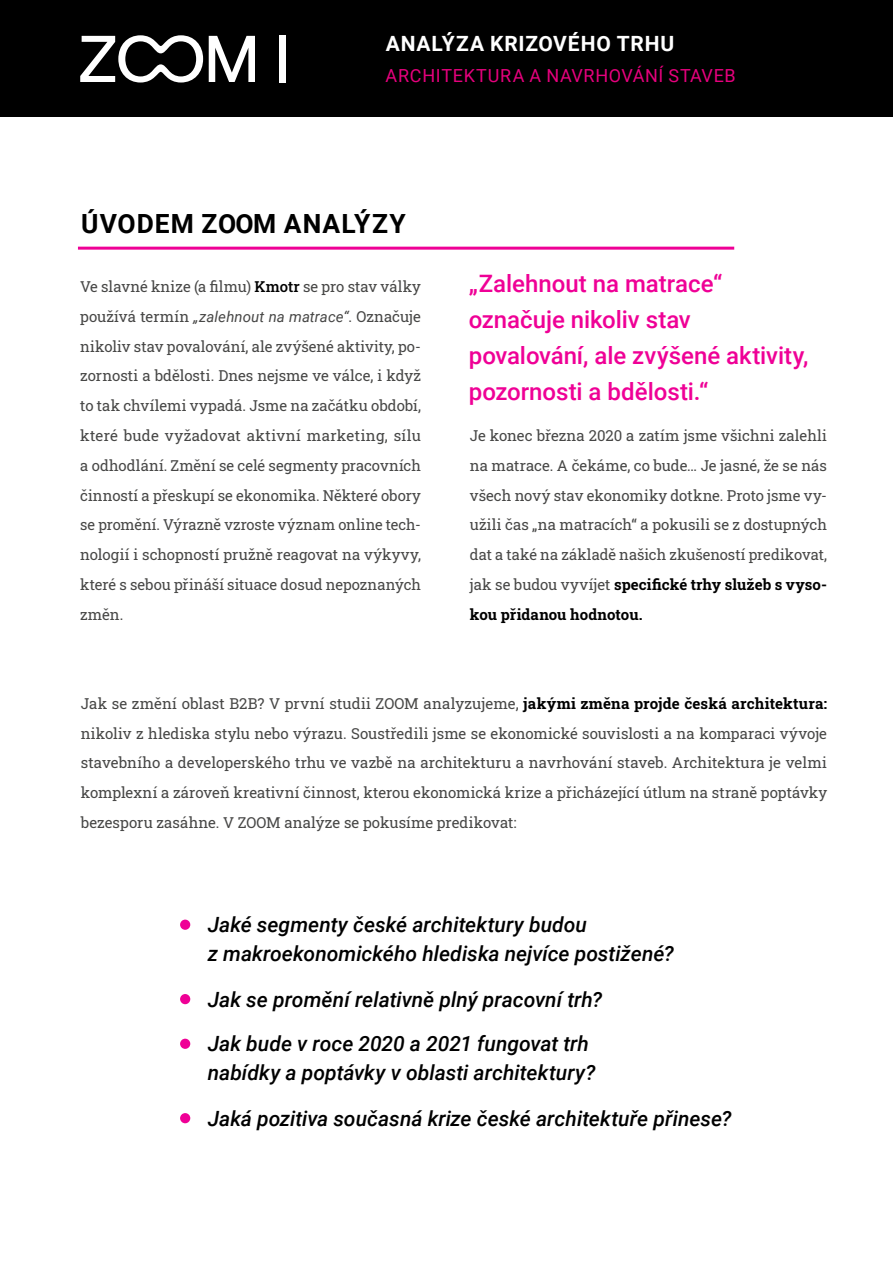
<style>
.page{position:relative;width:893px;height:1263px;background:#fff}
.page>*{position:absolute;margin:0;border:0;box-sizing:border-box;transform-origin:0 0}
.t1{font:700 26.4px "Roboto";letter-spacing:.04em;color:#000}
.t2{font:500 24px/36px "Roboto";color:#ef0096}
.t3{font:italic 500 21px/28.5px "Roboto";color:#000}
.t4{font:700 21px "Roboto";letter-spacing:.045em;color:#fff}
.t5{font:18px "Roboto";letter-spacing:.035em;color:#e6007d}
.t6{font:15px/29.7px "Roboto Slab";color:#474746;text-align:justify}
.s1{font-weight:500;color:#000}
.s2{font-family:"Roboto";font-style:italic}
.s3{font-weight:700;color:#000}
</style>
<div class="page">
<div style="left:0;top:0;width:893px;height:116px;background:#000"></div>
<svg style="left:80px;top:35px;width:175px;height:48px"></svg>
<div style="left:279px;top:35px;width:7px;height:48px;background:#fff"></div>
<div style="left:180px;top:919px;width:10px;height:11px;background:#ef0096;border-radius:50%"></div>
<div style="left:180px;top:994px;width:10px;height:10px;background:#ef0096;border-radius:50%"></div>
<div style="left:180px;top:1039px;width:10px;height:10px;background:#ef0096;border-radius:50%"></div>
<div style="left:180px;top:1113px;width:10px;height:10px;background:#ef0096;border-radius:50%"></div>
<hr style="left:78px;top:247px;width:656px;height:3px;background:#ef0096">
<h3 class="t4" style="left:386px;top:29px;width:290px">ANALÝZA KRIZOVÉHO TRHU</h3>
<p class="t5" style="left:386px;top:63px;width:352px">ARCHITEKTURA A NAVRHOVÁNÍ STAVEB</p>
<h1 class="t1" style="left:81px;top:205px;width:326px">ÚVODEM ZOOM ANALÝZY</h1>
<p class="t6" style="left:80px;top:271px;width:342px">Ve slavné knize (a filmu) <span class="s1">Kmotr</span> se pro stav války používá termín <span class="s2">„zalehnout na matrace“</span>. Označuje nikoliv stav povalování, ale zvýšené aktivity, po&shy;zornosti a bdělosti. Dnes nejsme ve válce, i když to tak chvílemi vypadá. Jsme na začátku období, které bude vyžadovat aktivní marketing, sílu a odhodlání. Změní se celé segmenty pracovních činností a přeskupí se ekonomika. Některé obory se promění. Výrazně vzroste význam online tech&shy;nologií i schopností pružně reagovat na výkyvy, které s sebou přináší situace dosud nepoznaných změn.</p>
<h2 class="t2" style="left:469px;top:265px;width:341px">„Zalehnout na matrace“ označuje nikoliv stav povalování, ale zvýšené aktivity, pozornosti a bdělosti.“</h2>
<p class="t6" style="left:470px;top:420px;width:359px">Je konec března 2020 a zatím jsme všichni zalehli na matrace. A čekáme, co bude… Je jasné, že se nás všech nový stav ekonomiky dotkne. Proto jsme vy&shy;užili čas „na matracích“ a pokusili se z dostupných dat a také na základě našich zkušeností predikovat, jak se budou vyvíjet <span class="s3">specifické trhy služeb s vyso&shy;kou přidanou hodnotou.</span></p>
<p class="t6" style="left:81px;top:688px;width:748px">Jak se změní oblast B2B? V první studii ZOOM analyzujeme, <span class="s3">jakými změna projde česká architektura: </span>nikoliv z hlediska stylu nebo výrazu. Soustředili jsme se ekonomické souvislosti a na komparaci vývoje stavebního a developerského trhu ve vazbě na architekturu a navrhování staveb. Architektura je velmi komplexní a zároveň kreativní činnost, kterou ekonomická krize a přicházející útlum na straně poptávky bezesporu zasáhne. V ZOOM analýze se pokusíme predikovat:</p>
<h3 class="t3" style="left:208px;top:910px;width:467px;text-indent:-27px">• Jaké segmenty české architektury budou<br>z makroekonomického hlediska nejvíce postižené?</h3>
<h3 class="t3" style="left:181px;top:984px;width:423px">• Jak se promění relativně plný pracovní trh?</h3>
<h3 class="t3" style="left:208px;top:1029px;width:389px;text-indent:-27px">• Jak bude v roce 2020 a 2021 fungovat trh nabídky a poptávky v oblasti architektury?</h3>
<h3 class="t3" style="left:181px;top:1103px;width:552px">• Jaká pozitiva současná krize české architektuře přinese?</h3>
</div>
